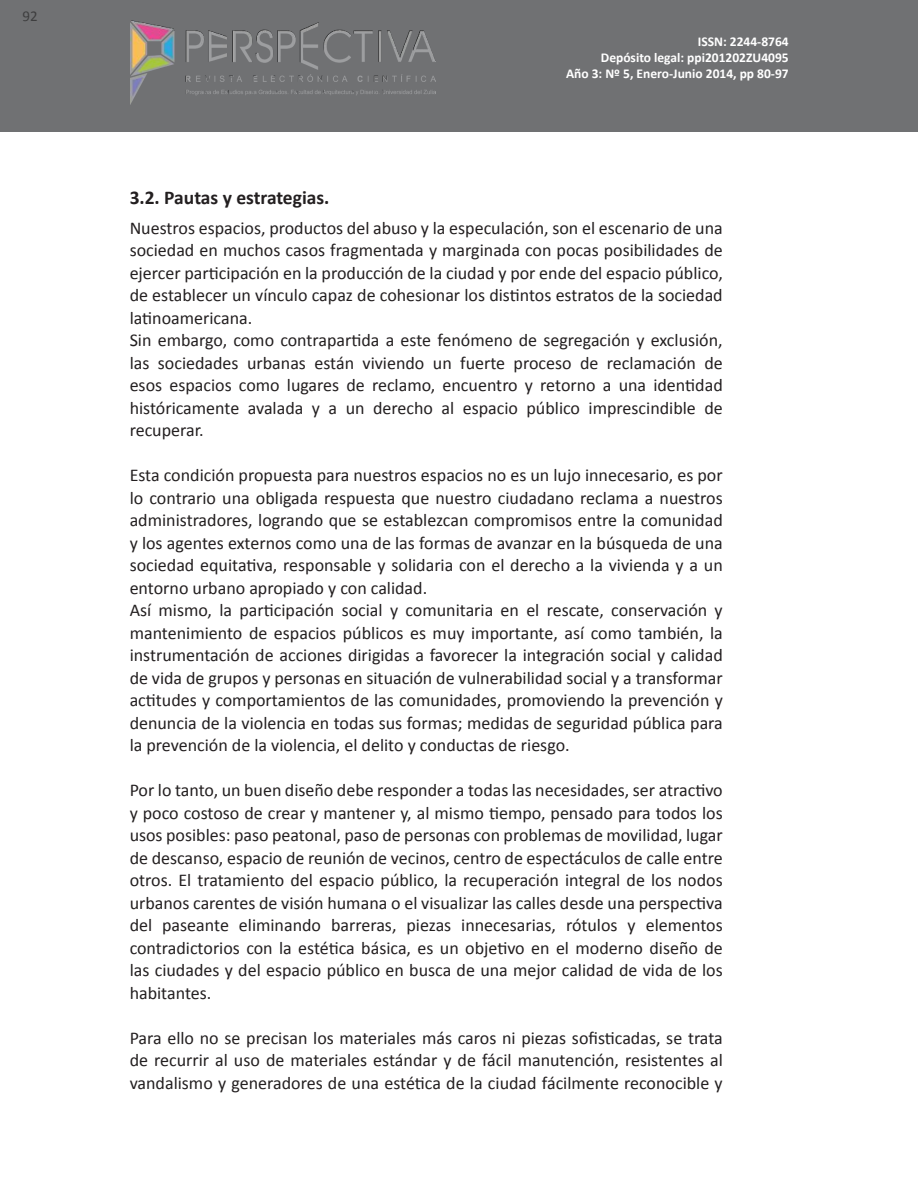
<style>
.page{position:relative;width:918px;height:1188px;background:#fff}
.page>*{position:absolute;margin:0;border:0;box-sizing:border-box;transform-origin:0 0}
.Paragraph_Style_2{font:700 19.5px "Calibri";color:#231f20}
.Paragraph_Style_2-2{font:18px/22.5px "Calibri";color:#231f20;text-align:justify}
.t1{font:15px "Calibri";color:#3e3e3f}
.t2{font:700 13.5px/16.2px "Calibri";color:#fff;text-align:right}
</style>
<div class="page">
<div style="left:0;top:0;width:918px;height:132px;background:#707173"></div>
<img style="left:130px;top:21px;width:306px;height:83px">
<p class="t1" style="left:22px;top:6px;width:17px">92</p>
<p class="t2" style="left:566px;top:33px;width:224px">ISSN: 2244-8764<br>Depósito legal: ppi201202ZU4095<br>Año 3: Nº 5, Enero-Junio 2014, pp 80-97</p>
<p class="Paragraph_Style_2" style="left:130px;top:185px;width:201px">3.2. Pautas y estrategias.</p>
<p class="Paragraph_Style_2-2" style="left:130px;top:217px;width:595px">Nuestros espacios, productos del abuso y la especulación, son el escenario de una sociedad en muchos casos fragmentada y marginada con pocas posibilidades de ejercer participación en la producción de la ciudad y por ende del espacio público, de establecer un vínculo capaz de cohesionar los distintos estratos de la sociedad latinoamericana.</p>
<p class="Paragraph_Style_2-2" style="left:130px;top:329px;width:595px">Sin embargo, como contrapartida a este fenómeno de segregación y exclusión, las sociedades urbanas están viviendo un fuerte proceso de reclamación de esos espacios como lugares de reclamo, encuentro y retorno a una identidad históricamente avalada y a un derecho al espacio público imprescindible de recuperar.</p>
<p class="Paragraph_Style_2-2" style="left:130px;top:464px;width:595px">Esta condición propuesta para nuestros espacios no es un lujo innecesario, es por lo contrario una obligada respuesta que nuestro ciudadano reclama a nuestros administradores, logrando que se establezcan compromisos entre la comunidad y los agentes externos como una de las formas de avanzar en la búsqueda de una sociedad equitativa, responsable y solidaria con el derecho a la vivienda y a un entorno urbano apropiado y con calidad.</p>
<p class="Paragraph_Style_2-2" style="left:130px;top:599px;width:595px">Así mismo, la participación social y comunitaria en el rescate, conservación y mantenimiento de espacios públicos es muy importante, así como también, la instrumentación de acciones dirigidas a favorecer la integración social y calidad de vida de grupos y personas en situación de vulnerabilidad social y a transformar actitudes y comportamientos de las comunidades, promoviendo la prevención y denuncia de la violencia en todas sus formas; medidas de seguridad pública para la prevención de la violencia, el delito y conductas de riesgo.</p>
<p class="Paragraph_Style_2-2" style="left:130px;top:779px;width:595px">Por lo tanto, un buen diseño debe responder a todas las necesidades, ser atractivo y poco costoso de crear y mantener y, al mismo tiempo, pensado para todos los usos posibles: paso peatonal, paso de personas con problemas de movilidad, lugar de descanso, espacio de reunión de vecinos, centro de espectáculos de calle entre otros. El tratamiento del espacio público, la recuperación integral de los nodos urbanos carentes de visión humana o el visualizar las calles desde una perspectiva del paseante eliminando barreras, piezas innecesarias, rótulos y elementos contradictorios con la estética básica, es un objetivo en el moderno diseño de las ciudades y del espacio público en busca de una mejor calidad de vida de los habitantes.</p>
<p class="Paragraph_Style_2-2" style="left:130px;top:1027px;width:595px">Para ello no se precisan los materiales más caros ni piezas sofisticadas, se trata de recurrir al uso de materiales estándar y de fácil manutención, resistentes al vandalismo y generadores de una estética de la ciudad fácilmente reconocible y</p>
</div>
